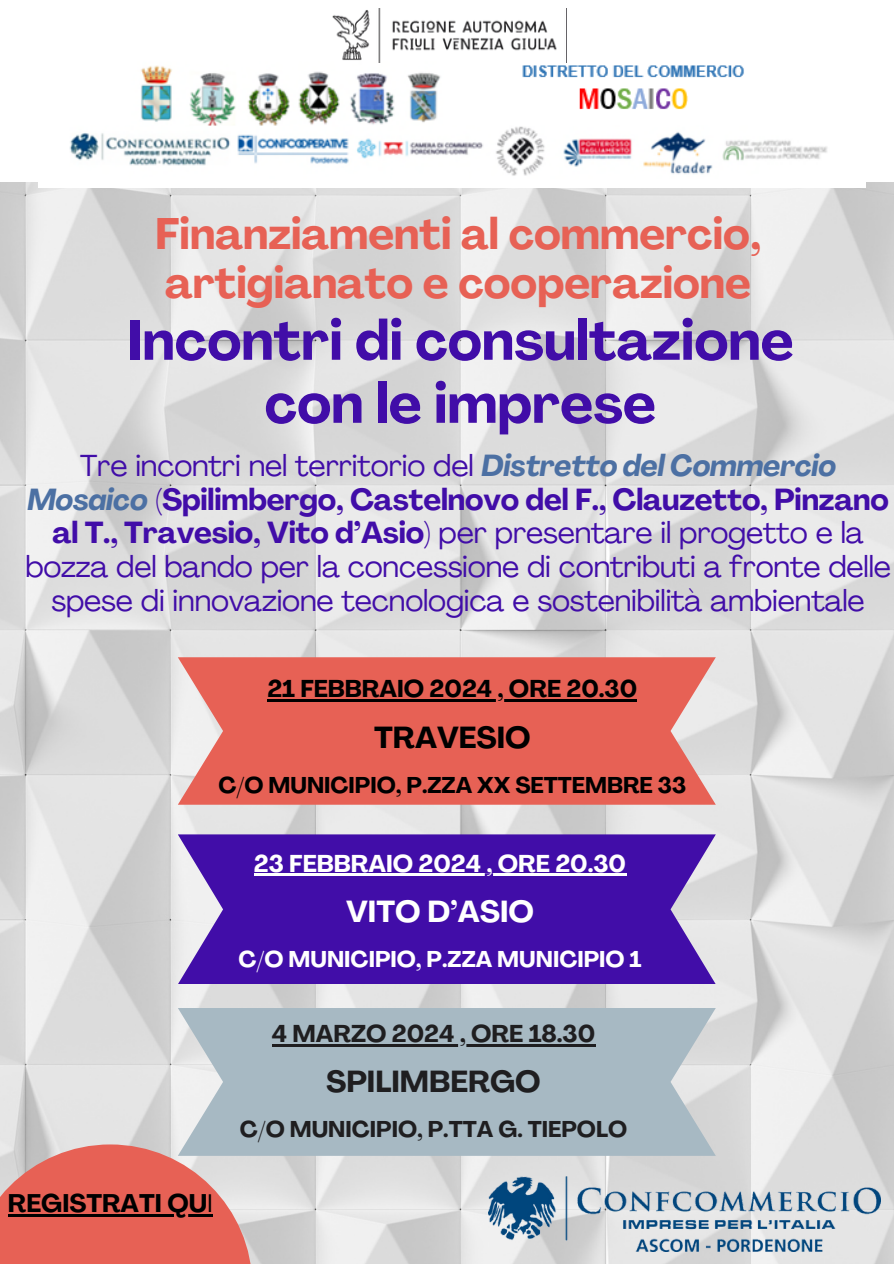
<style>
.page{position:relative;width:894px;height:1264px;background:#fff}
.page>*{position:absolute;margin:0;border:0;box-sizing:border-box;transform-origin:0 0}
.t1{font:700 55.5px/63px "Agrandir";color:#410da8;text-align:center}
.t2{font:700 43.5px/49.5px "Agrandir";color:#e76155}
.t3{font:30px/33.8px "Agrandir";letter-spacing:-.005em;color:#410da8;text-align:center}
.t4{font:700 30px "Agrandir";color:#1f1e20}
.t5{font:700 30px "Agrandir";color:#fff}
.t6{font:700 30px "Agrandir";color:#000}
.t7{font:700 25.2px "Agrandir";color:#000}
.t8{font:700 24px "Agrandir";color:#000}
.t9{font:700 24px "Agrandir";color:#fff}
.t10{font:700 24px "Agrandir";color:#1f1e20}
.t11{font:700 22.5px "Agrandir";color:#000}
.t12{font:700 22.5px "Agrandir";color:#fff}
.t13{font:700 22.5px "Agrandir";color:#1f1e20}
.s1{font-weight:700;font-style:italic;color:#4c70a3}
.s2{font-weight:700}
.s3{font-weight:400}
</style>
<div class="page">
<img style="left:0;top:183px;width:893px;height:1080px">
<img style="left:38px;top:45px;width:827px;height:142px">
<img style="left:327px;top:9px;width:239px;height:54px">
<img style="left:488px;top:1174px;width:392px;height:77px">
<svg style="left:178px;top:657px;width:537px;height:147px;fill:#e76155"></svg>
<svg style="left:178px;top:834px;width:537px;height:150px;fill:#410da8"></svg>
<svg style="left:178px;top:1007px;width:537px;height:148px;fill:#a7b9c3"></svg>
<svg style="left:0;top:1144px;width:252px;height:119px;fill:#e76155"></svg>
<hr style="left:272px;top:1044px;width:323px;height:2px;background:#1f1e20">
<hr style="left:8px;top:1214px;width:199px;height:2px;background:#000">
<hr style="left:267px;top:699px;width:370px;height:2px;background:#000">
<hr style="left:254px;top:873px;width:372px;height:3px;background:#fff">
<h3 class="t2" style="left:155px;top:213px;width:607px">Finanziamenti al commercio, artigianato e cooperazione</h3>
<h1 class="t1" style="left:127px;top:314px;width:668px">Incontri di consultazione con le imprese</h1>
<p class="t3" style="left:25px;top:451px;width:866px">Tre incontri nel territorio del <span class="s1">Distretto del Commercio Mosaico</span> (<span class="s2">Spilimbergo, Castelnovo del F., Clauzetto, Pinzano al T., Travesio, Vito d’Asio</span>) per presentare il progetto e la bozza del bando per la concessione di contributi a fronte delle spese di innovazione tecnologica e sostenibilità ambientale</p>
<p class="t8" style="left:267px;top:679px;width:371px">21 FEBBRAIO 2024 , ORE 20.30</p>
<p class="t6" style="left:374px;top:725px;width:158px">TRAVESIO</p>
<p class="t11" style="left:218px;top:775px;width:469px">C/O MUNICIPIO, P.ZZA XX SETTEMBRE 33</p>
<p class="t9" style="left:254px;top:853px;width:373px">23 FEBBRAIO 2024 , ORE 20.30</p>
<h4 class="t5" style="left:346px;top:899px;width:189px">VITO D’ASIO</h4>
<p class="t12" style="left:238px;top:950px;width:404px">C/O MUNICIPIO, P.ZZA MUNICIPIO 1</p>
<p class="t7" style="left:8px;top:1192px;width:206px">REGISTRATI QU<span class="s3">I</span></p>
<p class="t10" style="left:272px;top:1023px;width:325px">4 MARZO 2024 , ORE 18.30</p>
<p class="t4" style="left:326px;top:1069px;width:216px">SPILIMBERGO</p>
<p class="t13" style="left:240px;top:1120px;width:389px">C/O MUNICIPIO, P.TTA G. TIEPOLO</p>
</div>
